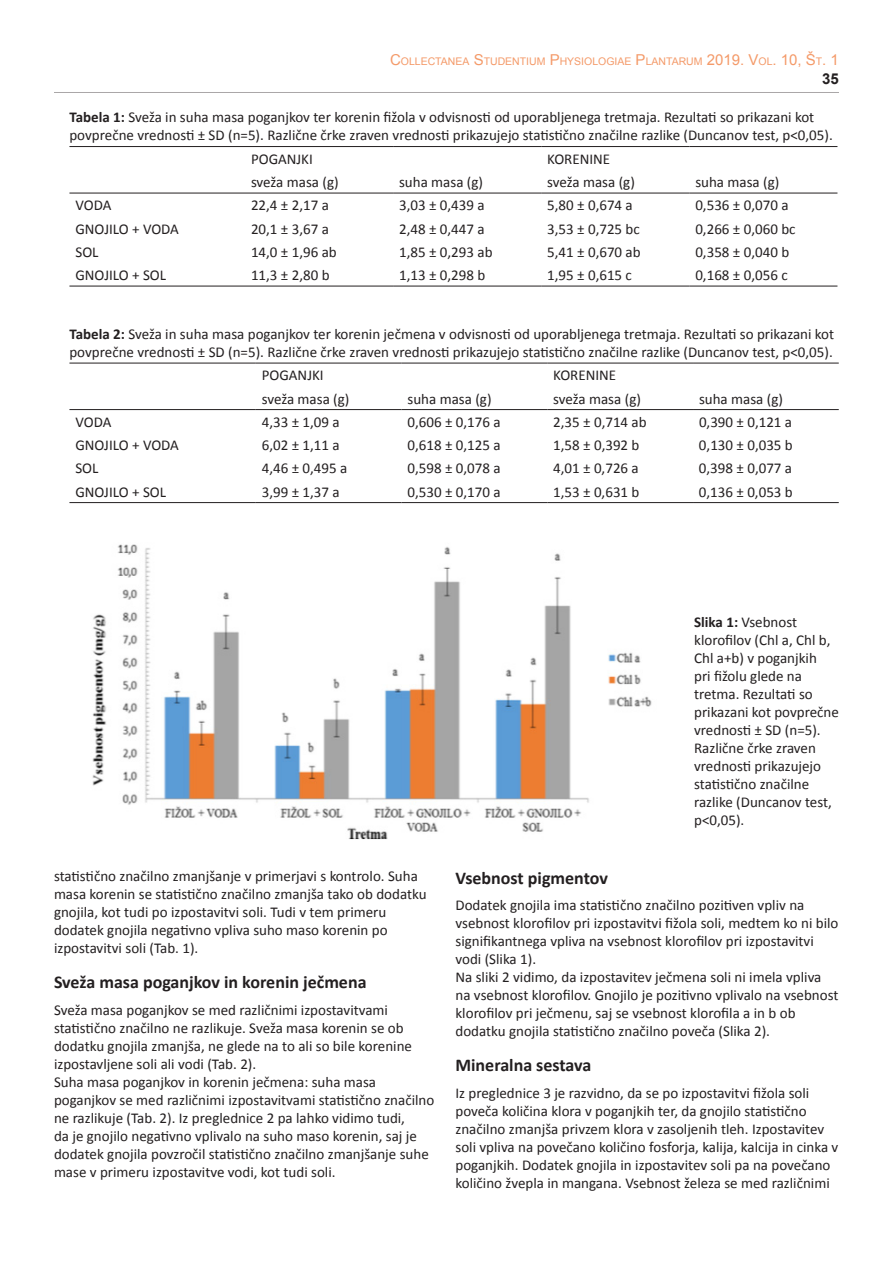
<style>
.page{position:relative;width:893px;height:1263px;background:#fff}
.page>*{position:absolute;margin:0;border:0;box-sizing:border-box;transform-origin:0 0}
.t1{font:700 18px "Calibri";color:#231f20}
.t2{font:15px/18px "Calibri";color:#231f20}
.t3{font:700 15px "Arial";color:#231f20}
.t4{font:10.5px "Arial";color:#f49a69}
.s1{font-size:15px}
.s2{font-weight:700}
</style>
<div class="page">
<hr style="left:54px;top:92px;width:785px;height:1px;background:#aaa7a8">
<hr style="left:245px;top:193px;width:148px;height:1px;background:#231f20">
<hr style="left:393px;top:193px;width:148px;height:1px;background:#231f20">
<hr style="left:541px;top:193px;width:148px;height:1px;background:#231f20">
<hr style="left:689px;top:193px;width:148px;height:1px;background:#231f20">
<hr style="left:245px;top:146px;width:148px;height:1px;background:#231f20">
<hr style="left:393px;top:146px;width:148px;height:1px;background:#231f20">
<hr style="left:541px;top:146px;width:148px;height:1px;background:#231f20">
<hr style="left:689px;top:146px;width:148px;height:1px;background:#231f20">
<hr style="left:69px;top:146px;width:176px;height:1px;background:#231f20">
<hr style="left:69px;top:193px;width:176px;height:1px;background:#231f20">
<hr style="left:69px;top:286px;width:176px;height:1px;background:#231f20">
<hr style="left:245px;top:286px;width:148px;height:1px;background:#231f20">
<hr style="left:393px;top:286px;width:148px;height:1px;background:#231f20">
<hr style="left:541px;top:286px;width:148px;height:1px;background:#231f20">
<hr style="left:689px;top:286px;width:148px;height:1px;background:#231f20">
<hr style="left:69px;top:363px;width:187px;height:1px;background:#231f20">
<hr style="left:256px;top:363px;width:146px;height:1px;background:#231f20">
<hr style="left:402px;top:363px;width:145px;height:1px;background:#231f20">
<hr style="left:547px;top:363px;width:146px;height:1px;background:#231f20">
<hr style="left:693px;top:363px;width:146px;height:1px;background:#231f20">
<hr style="left:69px;top:409px;width:187px;height:1px;background:#231f20">
<hr style="left:256px;top:409px;width:146px;height:1px;background:#231f20">
<hr style="left:402px;top:409px;width:145px;height:1px;background:#231f20">
<hr style="left:547px;top:409px;width:146px;height:1px;background:#231f20">
<hr style="left:693px;top:409px;width:146px;height:1px;background:#231f20">
<hr style="left:69px;top:502px;width:187px;height:1px;background:#231f20">
<hr style="left:256px;top:502px;width:146px;height:1px;background:#231f20">
<hr style="left:402px;top:502px;width:145px;height:1px;background:#231f20">
<hr style="left:547px;top:502px;width:146px;height:1px;background:#231f20">
<hr style="left:693px;top:502px;width:146px;height:1px;background:#231f20">
<img style="left:92px;top:544px;width:560px;height:296px">
<p class="t4" style="left:390px;top:54px;width:450px"><span class="s1">C</span>OLLECTANEA <span class="s1">S</span>TUDENTIUM <span class="s1">P</span>HYSIOLOGIAE <span class="s1">P</span>LANTARUM <span class="s1">2019. V</span>OL<span class="s1">. 10, Š</span>T<span class="s1">. 1</span></p>
<p class="t3" style="left:822px;top:69px;width:18px">35</p>
<p class="t2" style="left:69px;top:108px;width:765px"><span class="s2">Tabela 1:</span> Sveža in suha masa poganjkov ter korenin fižola v odvisnosti od uporabljenega tretmaja. Rezultati so prikazani kot povprečne vrednosti ± SD (n=5). Različne črke zraven vrednosti prikazujejo statistično značilne razlike (Duncanov test, p&lt;0,05).</p>
<p class="t2" style="left:251px;top:150px;width:63px">POGANJKI</p>
<p class="t2" style="left:547px;top:150px;width:64px">KORENINE</p>
<p class="t2" style="left:251px;top:173px;width:89px">sveža masa (g)</p>
<p class="t2" style="left:399px;top:173px;width:86px">suha masa (g)</p>
<p class="t2" style="left:547px;top:173px;width:89px">sveža masa (g)</p>
<p class="t2" style="left:695px;top:173px;width:86px">suha masa (g)</p>
<p class="t2" style="left:75px;top:196px;width:37px">VODA</p>
<p class="t2" style="left:251px;top:196px;width:79px">22,4 ± 2,17 a</p>
<p class="t2" style="left:399px;top:196px;width:87px">3,03 ± 0,439 a</p>
<p class="t2" style="left:547px;top:196px;width:87px">5,80 ± 0,674 a</p>
<p class="t2" style="left:695px;top:196px;width:95px">0,536 ± 0,070 a</p>
<p class="t2" style="left:75px;top:220px;width:105px">GNOJILO + VODA</p>
<p class="t2" style="left:251px;top:220px;width:79px">20,1 ± 3,67 a</p>
<p class="t2" style="left:399px;top:220px;width:87px">2,48 ± 0,447 a</p>
<p class="t2" style="left:547px;top:220px;width:94px">3,53 ± 0,725 bc</p>
<p class="t2" style="left:695px;top:220px;width:102px">0,266 ± 0,060 bc</p>
<p class="t2" style="left:75px;top:243px;width:25px">SOL</p>
<p class="t2" style="left:251px;top:243px;width:87px">14,0 ± 1,96 ab</p>
<p class="t2" style="left:399px;top:243px;width:95px">1,85 ± 0,293 ab</p>
<p class="t2" style="left:547px;top:243px;width:95px">5,41 ± 0,670 ab</p>
<p class="t2" style="left:695px;top:243px;width:95px">0,358 ± 0,040 b</p>
<p class="t2" style="left:75px;top:266px;width:92px">GNOJILO + SOL</p>
<p class="t2" style="left:251px;top:266px;width:80px">11,3 ± 2,80 b</p>
<p class="t2" style="left:399px;top:266px;width:88px">1,13 ± 0,298 b</p>
<p class="t2" style="left:547px;top:266px;width:86px">1,95 ± 0,615 c</p>
<p class="t2" style="left:695px;top:266px;width:94px">0,168 ± 0,056 c</p>
<p class="t2" style="left:69px;top:325px;width:766px"><span class="s2">Tabela 2:</span> Sveža in suha masa poganjkov ter korenin ječmena v odvisnosti od uporabljenega tretmaja. Rezultati so prikazani kot povprečne vrednosti ± SD (n=5). Različne črke zraven vrednosti prikazujejo statistično značilne razlike (Duncanov test, p&lt;0,05).</p>
<p class="t2" style="left:262px;top:366px;width:63px">POGANJKI</p>
<p class="t2" style="left:553px;top:366px;width:64px">KORENINE</p>
<p class="t2" style="left:262px;top:390px;width:89px">sveža masa (g)</p>
<p class="t2" style="left:408px;top:390px;width:86px">suha masa (g)</p>
<p class="t2" style="left:553px;top:390px;width:89px">sveža masa (g)</p>
<p class="t2" style="left:699px;top:390px;width:86px">suha masa (g)</p>
<p class="t2" style="left:75px;top:413px;width:37px">VODA</p>
<p class="t2" style="left:262px;top:413px;width:79px">4,33 ± 1,09 a</p>
<p class="t2" style="left:407px;top:413px;width:95px">0,606 ± 0,176 a</p>
<p class="t2" style="left:553px;top:413px;width:95px">2,35 ± 0,714 ab</p>
<p class="t2" style="left:699px;top:413px;width:95px">0,390 ± 0,121 a</p>
<p class="t2" style="left:75px;top:436px;width:105px">GNOJILO + VODA</p>
<p class="t2" style="left:262px;top:436px;width:79px">6,02 ± 1,11 a</p>
<p class="t2" style="left:407px;top:436px;width:95px">0,618 ± 0,125 a</p>
<p class="t2" style="left:553px;top:436px;width:88px">1,58 ± 0,392 b</p>
<p class="t2" style="left:699px;top:436px;width:95px">0,130 ± 0,035 b</p>
<p class="t2" style="left:75px;top:459px;width:25px">SOL</p>
<p class="t2" style="left:262px;top:459px;width:87px">4,46 ± 0,495 a</p>
<p class="t2" style="left:407px;top:459px;width:95px">0,598 ± 0,078 a</p>
<p class="t2" style="left:553px;top:459px;width:87px">4,01 ± 0,726 a</p>
<p class="t2" style="left:699px;top:459px;width:95px">0,398 ± 0,077 a</p>
<p class="t2" style="left:75px;top:483px;width:92px">GNOJILO + SOL</p>
<p class="t2" style="left:262px;top:483px;width:79px">3,99 ± 1,37 a</p>
<p class="t2" style="left:407px;top:483px;width:95px">0,530 ± 0,170 a</p>
<p class="t2" style="left:553px;top:483px;width:88px">1,53 ± 0,631 b</p>
<p class="t2" style="left:699px;top:483px;width:95px">0,136 ± 0,053 b</p>
<p class="t2" style="left:54px;top:867px;width:374px">statistično značilno zmanjšanje v primerjavi s kontrolo. Suha masa korenin se statistično značilno zmanjša tako ob dodatku gnojila, kot tudi po izpostavitvi soli. Tudi v tem primeru dodatek gnojila negativno vpliva suho maso korenin po izpostavitvi soli (Tab. 1).</p>
<p class="t1" style="left:54px;top:971px;width:314px">Sveža masa poganjkov in korenin ječmena</p>
<p class="t2" style="left:54px;top:1001px;width:382px">Sveža masa poganjkov se med različnimi izpostavitvami statistično značilno ne razlikuje. Sveža masa korenin se ob dodatku gnojila zmanjša, ne glede na to ali so bile korenine izpostavljene soli ali vodi (Tab. 2).<br>Suha masa poganjkov in korenin ječmena: suha masa poganjkov se med različnimi izpostavitvami statistično značilno ne razlikuje (Tab. 2). Iz preglednice 2 pa lahko vidimo tudi,<br>da je gnojilo negativno vplivalo na suho maso korenin, saj je dodatek gnojila povzročil statistično značilno zmanjšanje suhe mase v primeru izpostavitve vodi, kot tudi soli.</p>
<p class="t2" style="left:694px;top:613px;width:146px"><span class="s2">Slika 1:</span> Vsebnost klorofilov (Chl a, Chl b,<br>Chl a+b) v poganjkih<br>pri fižolu glede na tretma. Rezultati so prikazani kot povprečne vrednosti ± SD (n=5).<br>Različne črke zraven vrednosti prikazujejo statistično značilne razlike (Duncanov test, p&lt;0,05).</p>
<p class="t1" style="left:455px;top:866px;width:154px">Vsebnost pigmentov</p>
<p class="t2" style="left:455px;top:896px;width:384px">Dodatek gnojila ima statistično značilno pozitiven vpliv na vsebnost klorofilov pri izpostavitvi fižola soli, medtem ko ni bilo signifikantnega vpliva na vsebnost klorofilov pri izpostavitvi vodi (Slika 1).<br>Na sliki 2 vidimo, da izpostavitev ječmena soli ni imela vpliva na vsebnost klorofilov. Gnojilo je pozitivno vplivalo na vsebnost klorofilov pri ječmenu, saj se vsebnost klorofila a in b ob dodatku gnojila statistično značilno poveča (Slika 2).</p>
<p class="t1" style="left:455px;top:1054px;width:137px">Mineralna sestava</p>
<p class="t2" style="left:455px;top:1084px;width:384px">Iz preglednice 3 je razvidno, da se po izpostavitvi fižola soli poveča količina klora v poganjkih ter, da gnojilo statistično značilno zmanjša privzem klora v zasoljenih tleh. Izpostavitev soli vpliva na povečano količino fosforja, kalija, kalcija in cinka v poganjkih. Dodatek gnojila in izpostavitev soli pa na povečano količino žvepla in mangana. Vsebnost železa se med različnimi</p>
</div>
